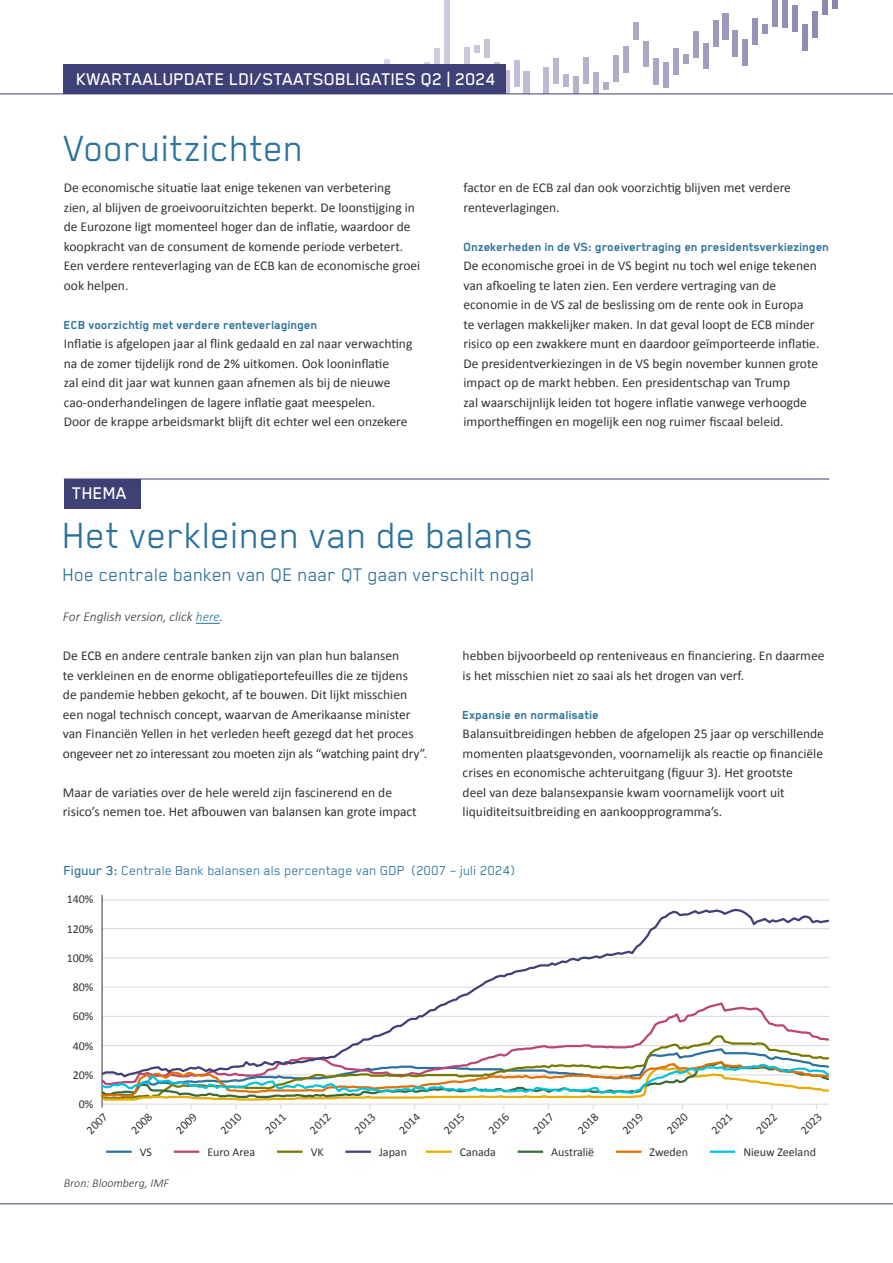
<style>
.page{position:relative;width:893px;height:1263px;background:#fff}
.page>*{position:absolute;margin:0;border:0;box-sizing:border-box;transform-origin:0 0}
.Kop_artikel{font:42px "Blender Pro";color:#2c729c}
.Kop_artikel-2{font:21px "Blender Pro";color:#2c729c}
.kop{font:500 19.5px "Blender Pro";color:#fff}
.Naam_grafiek{font:15px "Blender Pro";color:#2c729c}
.body{font:13.5px/19.5px "Calibri";color:#333}
.Subkopje_blauw{font:700 13.5px "Blender Pro";color:#2c729c}
.Bijschrift{font:italic 300 13.5px "Calibri";color:#333}
.grafiek_8pt{font:12px "Calibri";color:#333}
.body-2{font:12px "Calibri";color:#333}
.Bron{font:italic 300 12px "Calibri";color:#333}
.s1{color:#2c729c}
.s2{font-weight:500}
</style>
<div class="page">
<div style="left:385px;top:59px;width:5px;height:26px;background:#d7d6e3"></div>
<div style="left:424px;top:63px;width:5px;height:26px;background:#cfcfde"></div>
<div style="left:434px;top:49px;width:5px;height:26px;background:#cecdde"></div>
<div style="left:444px;top:0;width:5px;height:66px;background:#cccbdc"></div>
<div style="left:464px;top:47px;width:5px;height:26px;background:#c9c8da"></div>
<svg style="left:474px;top:46px;width:5px;height:6px"></svg>
<div style="left:484px;top:39px;width:5px;height:19px;background:#c5c4d7"></div>
<div style="left:494px;top:63px;width:5px;height:26px;background:#c4c2d6"></div>
<div style="left:504px;top:71px;width:5px;height:23px;background:#c2c0d5"></div>
<div style="left:514px;top:60px;width:5px;height:26px;background:#c0bed4"></div>
<div style="left:524px;top:72px;width:5px;height:22px;background:#bebdd3"></div>
<div style="left:544px;top:68px;width:5px;height:26px;background:#bbbad1"></div>
<div style="left:554px;top:58px;width:5px;height:26px;background:#b9b8cf"></div>
<svg style="left:564px;top:75px;width:5px;height:11px"></svg>
<div style="left:574px;top:76px;width:5px;height:18px;background:#b6b4cd"></div>
<div style="left:584px;top:57px;width:5px;height:26px;background:#b4b2cc"></div>
<div style="left:594px;top:72px;width:5px;height:22px;background:#b2b0ca"></div>
<svg style="left:604px;top:82px;width:5px;height:7px"></svg>
<div style="left:613px;top:55px;width:6px;height:26px;background:#aeadc8"></div>
<div style="left:623px;top:47px;width:5px;height:25px;background:#adacc7"></div>
<div style="left:633px;top:22px;width:5px;height:17px;background:#abaac6"></div>
<div style="left:643px;top:41px;width:5px;height:26px;background:#aaa8c5"></div>
<div style="left:653px;top:59px;width:5px;height:25px;background:#a8a7c4"></div>
<div style="left:663px;top:62px;width:5px;height:26px;background:#a6a5c3"></div>
<div style="left:673px;top:49px;width:5px;height:26px;background:#a5a3c2"></div>
<svg style="left:683px;top:54px;width:5px;height:10px"></svg>
<div style="left:693px;top:32px;width:5px;height:26px;background:#a19fbf"></div>
<div style="left:703px;top:43px;width:5px;height:26px;background:#a09ebe"></div>
<div style="left:713px;top:20px;width:5px;height:26px;background:#9e9cbd"></div>
<div style="left:723px;top:13px;width:5px;height:26px;background:#9c9abb"></div>
<div style="left:733px;top:31px;width:5px;height:26px;background:#9a99ba"></div>
<div style="left:743px;top:40px;width:5px;height:25px;background:#9897b9"></div>
<div style="left:753px;top:19px;width:5px;height:25px;background:#9695b8"></div>
<svg style="left:763px;top:25px;width:5px;height:9px"></svg>
<div style="left:773px;top:1px;width:5px;height:26px;background:#9391b5"></div>
<div style="left:783px;top:0;width:5px;height:28px;background:#9290b5"></div>
<div style="left:793px;top:6px;width:5px;height:26px;background:#908eb3"></div>
<div style="left:802px;top:24px;width:6px;height:26px;background:#8e8cb2"></div>
<div style="left:812px;top:12px;width:5px;height:25px;background:#8d8ab1"></div>
<div style="left:822px;top:0;width:5px;height:15px;background:#8b88b0"></div>
<svg style="left:832px;top:0;width:5px;height:8px"></svg>
<hr style="left:0;top:94px;width:893px;height:1px;background:#3f4075">
<hr style="left:0;top:1203px;width:893px;height:1px;background:#3f4075">
<div style="left:64px;top:64px;width:442px;height:30px;background:#3f4075"></div>
<svg style="left:196px;top:623px;width:24px;height:1px"></svg>
<div style="left:64px;top:479px;width:76px;height:29px;background:#3f4075"></div>
<div style="left:45px;top:451px;width:803px;height:56px;background:#000;opacity:.25"></div>
<hr style="left:64px;top:479px;width:765px;height:1px;background:#3f4075">
<hr style="left:102px;top:900px;width:727px;height:1px;background:#d8d8d8">
<hr style="left:102px;top:895px;width:1px;height:212px;background:#333">
<hr style="left:106px;top:1150px;width:26px;height:3px;background:#2c729c">
<hr style="left:174px;top:1150px;width:25px;height:3px;background:#ba4576">
<hr style="left:277px;top:1150px;width:26px;height:3px;background:#787a00">
<hr style="left:345px;top:1150px;width:26px;height:3px;background:#3f4075">
<hr style="left:426px;top:1150px;width:25px;height:3px;background:#e6ac00">
<hr style="left:518px;top:1150px;width:25px;height:3px;background:#3a693b">
<hr style="left:616px;top:1150px;width:25px;height:3px;background:#e57002">
<hr style="left:710px;top:1150px;width:25px;height:3px;background:#00c2df">
<svg style="left:101px;top:908px;width:729px;height:139px"></svg>
<svg style="left:101px;top:1047px;width:729px;height:62px"></svg>
<h3 class="kop" style="left:77px;top:69px;width:421px">KWARTAALUPDATE LDI/STAATSOBLIGATIES Q2 | 2024</h3>
<p class="Kop_artikel" style="left:64px;top:126px;width:242px">Vooruitzichten</p>
<p class="body" style="left:64px;top:178px;width:358px">De economische situatie laat enige tekenen van verbetering<br>zien, al blijven de groeivooruitzichten beperkt. De loonstijging in de Eurozone ligt momenteel hoger dan de inflatie, waardoor de koopkracht van de consument de komende periode verbetert.<br>Een verdere renteverlaging van de ECB kan de economische groei ook helpen.</p>
<p class="Subkopje_blauw" style="left:64px;top:317px;width:255px">ECB voorzichtig met verdere renteverlagingen</p>
<p class="body" style="left:64px;top:334px;width:350px">Inflatie is afgelopen jaar al flink gedaald en zal naar verwachting na de zomer tijdelijk rond de 2% uitkomen. Ook looninflatie<br>zal eind dit jaar wat kunnen gaan afnemen als bij de nieuwe cao-onderhandelingen de lagere inflatie gaat meespelen.</p>
<p class="body" style="left:64px;top:412px;width:345px">Door de krappe arbeidsmarkt blijft dit echter wel een onzekere</p>
<p class="kop" style="left:72px;top:483px;width:56px">THEMA</p>
<p class="body" style="left:463px;top:178px;width:329px">factor en de ECB zal dan ook voorzichtig blijven met verdere renteverlagingen.</p>
<p class="Subkopje_blauw" style="left:463px;top:239px;width:367px">Onzekerheden in de VS: groeivertraging en presidentsverkiezingen</p>
<p class="body" style="left:463px;top:256px;width:357px">De economische groei in de VS begint nu toch wel enige tekenen van afkoeling te laten zien. Een verdere vertraging van de economie in de VS zal de beslissing om de rente ook in Europa<br>te verlagen makkelijker maken. In dat geval loopt de ECB minder risico op een zwakkere munt en daardoor geïmporteerde inflatie.</p>
<p class="body" style="left:463px;top:353px;width:356px">De presidentverkiezingen in de VS begin november kunnen grote impact op de markt hebben. Een presidentschap van Trump<br>zal waarschijnlijk leiden tot hogere inflatie vanwege verhoogde importheffingen en mogelijk een nog ruimer fiscaal beleid.</p>
<p class="Kop_artikel" style="left:63px;top:513px;width:473px">Het verkleinen van de balans</p>
<p class="Kop_artikel-2" style="left:63px;top:563px;width:473px">Hoe centrale banken van QE naar QT gaan verschilt nogal</p>
<p class="Bijschrift" style="left:63px;top:608px;width:162px">For English version, click <span class="s1">here</span>.</p>
<p class="body" style="left:63px;top:646px;width:366px">De ECB en andere centrale banken zijn van plan hun balansen<br>te verkleinen en de enorme obligatieportefeuilles die ze tijdens<br>de pandemie hebben gekocht, af te bouwen. Dit lijkt misschien een nogal technisch concept, waarvan de Amerikaanse minister van Financiën Yellen in het verleden heeft gezegd dat het proces ongeveer net zo interessant zou moeten zijn als “watching paint dry”.</p>
<p class="body" style="left:63px;top:782px;width:355px">Maar de variaties over de hele wereld zijn fascinerend en de risico’s nemen toe. Het afbouwen van balansen kan grote impact</p>
<p class="body" style="left:463px;top:646px;width:363px">hebben bijvoorbeeld op renteniveaus en financiering. En daarmee is het misschien niet zo saai als het drogen van verf.</p>
<p class="Subkopje_blauw" style="left:463px;top:707px;width:138px">Expansie en normalisatie</p>
<p class="body" style="left:463px;top:724px;width:363px">Balansuitbreidingen hebben de afgelopen 25 jaar op verschillende momenten plaatsgevonden, voornamelijk als reactie op financiële crises en economische achteruitgang (figuur 3). Het grootste<br>deel van deze balansexpansie kwam voornamelijk voort uit liquiditeitsuitbreiding en aankoopprogramma’s.</p>
<p class="Naam_grafiek" style="left:64px;top:862px;width:453px"><span class="s2">Figuur 3:</span> Centrale Bank balansen als percentage van GDP (2007 – juli 2024)</p>
<p class="grafiek_8pt" style="left:67px;top:892px;width:28px">140%</p>
<p class="grafiek_8pt" style="left:67px;top:921px;width:28px">120%</p>
<p class="grafiek_8pt" style="left:67px;top:950px;width:28px">100%</p>
<p class="grafiek_8pt" style="left:73px;top:979px;width:22px">80%</p>
<p class="grafiek_8pt" style="left:73px;top:1009px;width:22px">60%</p>
<p class="grafiek_8pt" style="left:73px;top:1038px;width:22px">40%</p>
<p class="grafiek_8pt" style="left:73px;top:1067px;width:22px">20%</p>
<p class="grafiek_8pt" style="left:79px;top:1096px;width:16px">0%</p>
<p class="grafiek_8pt" style="left:83px;top:1126px;width:26px;rotate:-45deg">2007</p>
<p class="grafiek_8pt" style="left:128px;top:1126px;width:26px;rotate:-45deg">2008</p>
<p class="grafiek_8pt" style="left:172px;top:1126px;width:26px;rotate:-45deg">2009</p>
<p class="grafiek_8pt" style="left:217px;top:1126px;width:26px;rotate:-45deg">2010</p>
<p class="grafiek_8pt" style="left:262px;top:1126px;width:26px;rotate:-45deg">2011</p>
<p class="grafiek_8pt" style="left:306px;top:1126px;width:26px;rotate:-45deg">2012</p>
<p class="grafiek_8pt" style="left:351px;top:1126px;width:26px;rotate:-45deg">2013</p>
<p class="grafiek_8pt" style="left:396px;top:1126px;width:26px;rotate:-45deg">2014</p>
<p class="grafiek_8pt" style="left:440px;top:1126px;width:26px;rotate:-45deg">2015</p>
<p class="grafiek_8pt" style="left:485px;top:1126px;width:26px;rotate:-45deg">2016</p>
<p class="grafiek_8pt" style="left:529px;top:1126px;width:26px;rotate:-45deg">2017</p>
<p class="grafiek_8pt" style="left:574px;top:1126px;width:26px;rotate:-45deg">2018</p>
<p class="grafiek_8pt" style="left:619px;top:1126px;width:26px;rotate:-45deg">2019</p>
<p class="grafiek_8pt" style="left:663px;top:1126px;width:26px;rotate:-45deg">2020</p>
<p class="grafiek_8pt" style="left:708px;top:1126px;width:26px;rotate:-45deg">2021</p>
<p class="grafiek_8pt" style="left:753px;top:1126px;width:26px;rotate:-45deg">2022</p>
<p class="grafiek_8pt" style="left:797px;top:1126px;width:26px;rotate:-45deg">2023</p>
<p class="body-2" style="left:140px;top:1144px;width:14px">VS</p>
<p class="body-2" style="left:207px;top:1144px;width:49px">Euro Area</p>
<p class="body-2" style="left:311px;top:1144px;width:15px">VK</p>
<p class="body-2" style="left:379px;top:1144px;width:29px">Japan</p>
<p class="body-2" style="left:460px;top:1144px;width:38px">Canada</p>
<p class="body-2" style="left:551px;top:1144px;width:44px">Australië</p>
<p class="body-2" style="left:650px;top:1144px;width:40px">Zweden</p>
<p class="body-2" style="left:743px;top:1144px;width:74px">Nieuw Zeeland</p>
<p class="Bron" style="left:64px;top:1175px;width:107px">Bron: Bloomberg, IMF</p>
</div>
